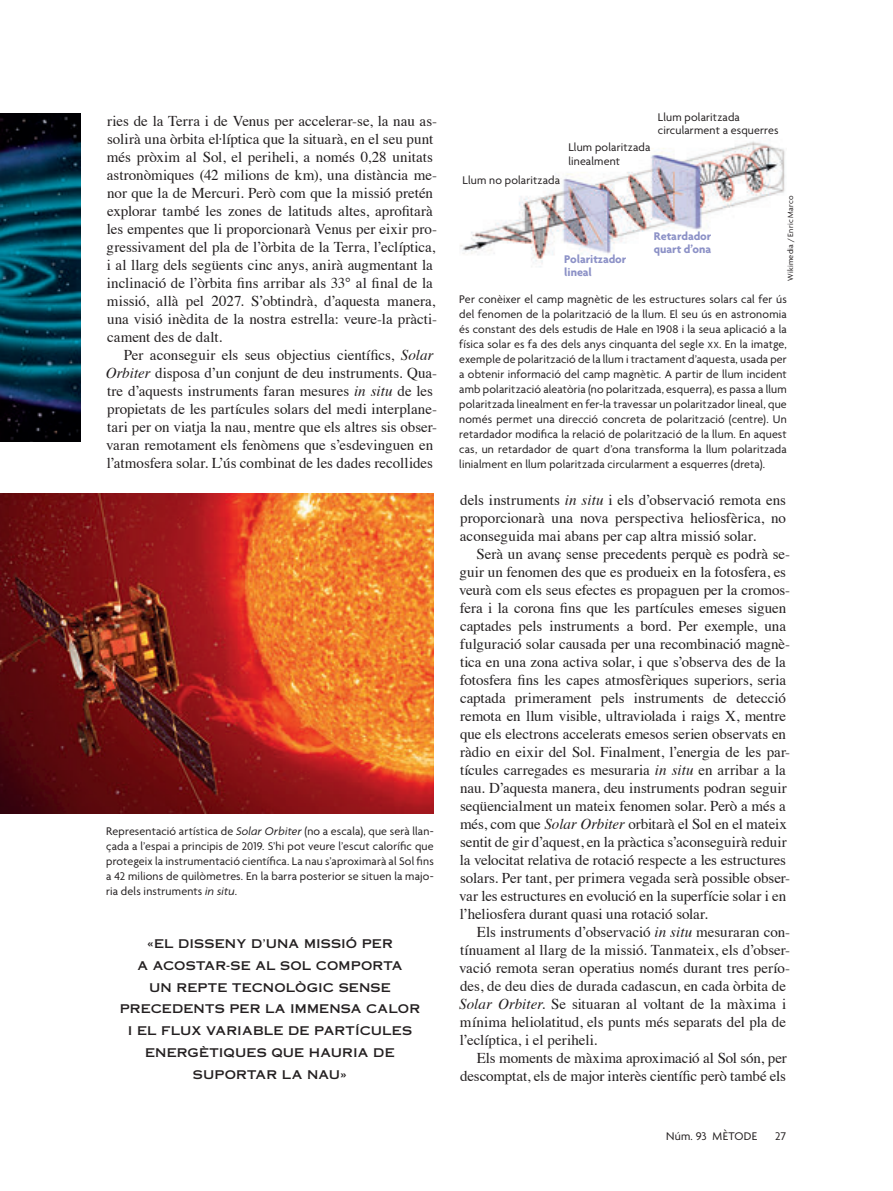
<style>
.page{position:relative;width:893px;height:1191px;background:#fff}
.page>*{position:absolute;margin:0;border:0;box-sizing:border-box;transform-origin:0 0}
.t1{font:15px/18px "Times";letter-spacing:-.005em;color:#231f20}
.t2{font:12px/15px "Agenda";letter-spacing:.015em;color:#231f20;text-align:justify}
.t3{font:12px/21.8px "Copperplate Thirty One AB";letter-spacing:.01em;color:#231f20;text-align:center}
.t4{font:700 12px/13.5px "Agenda";letter-spacing:-.005em;color:#8d92c7}
.t5{font:8.25px "Agenda";letter-spacing:.02em;color:#231f20}
.s1{font-style:italic}
.s2{font-family:"Agenda Regular SC800";font-size:9.6px}
</style>
<div class="page">
<img style="left:0;top:494px;width:434px;height:319px">
<img style="left:460px;top:139px;width:325px;height:128px">
<img style="left:0;top:114px;width:81px;height:327px">
<p class="t1" style="left:107px;top:111px;width:332px">ries de la Terra i de Venus per accelerar-se, la nau as&shy;solirà una òrbita el·líptica que la situarà, en el seu punt més pròxim al Sol, el periheli, a només 0,28 unitats astronòmiques (42 milions de km), una distància me&shy;nor que la de Mercuri. Però com que la missió pretén explorar també les zones de latituds altes, aprofitarà les empentes que li proporcionarà Venus per eixir pro&shy;gressivament del pla de l’òrbita de la Terra, l’eclíptica, i al llarg dels següents cinc anys, anirà augmentant la inclinació de l’òrbita fins arribar als 33° al final de la missió, allà pel 2027. S’obtindrà, d’aquesta manera, una visió inèdita de la nostra estrella: veure-la pràcti&shy;cament des de dalt.</p>
<p class="t1" style="left:106px;top:345px;width:333px;text-indent:18px">Per aconseguir els seus objectius científics, <span class="s1">Solar Orbiter</span> disposa d’un conjunt de deu instruments. Qua&shy;tre d’aquests instruments faran mesures <span class="s1">in situ</span> de les propietats de les partícules solars del medi interplane&shy;tari per on viatja la nau, mentre que els altres sis obser&shy;varan remotament els fenòmens que s’esdevinguen en l’atmosfera solar. L’ús combinat de les dades recollides</p>
<p class="t2" style="left:106px;top:823px;width:329px">Representació artística de <span class="s1">Solar Orbiter</span> (no a escala), que serà llan&shy;çada a l’espai a principis de 2019. S’hi pot veure l’escut calorífic que protegeix la instrumentació científica. La nau s’aproximarà al Sol fins a 42 milions de quilòmetres. En la barra posterior se situen la majo&shy;ria dels instruments <span class="s1">in situ</span>.</p>
<p class="t3" style="left:120px;top:932px;width:302px">«EL DISSENY D’UNA MISSIÓ PER<br>A ACOSTAR-SE AL SOL COMPORTA<br>UN REPTE TECNOLÒGIC SENSE<br>PRECEDENTS PER LA IMMENSA CALOR<br>I EL FLUX VARIABLE DE PARTÍCULES<br>ENERGÈTIQUES QUE HAURIA DE<br>SUPORTAR LA NAU»</p>
<p class="t2" style="left:462px;top:172px;width:99px">Llum no polaritzada</p>
<p class="t2" style="left:568px;top:141px;width:83px;line-height:13.5px">Llum polaritzada linealment</p>
<p class="t2" style="left:658px;top:110px;width:122px;line-height:13.5px">Llum polaritzada circularment a esquerres</p>
<p class="t4" style="left:564px;top:252px;width:64px">Polaritzador lineal</p>
<p class="t4" style="left:654px;top:229px;width:59px">Retardador quart d’ona</p>
<p class="t5" style="left:785px;top:280px;width:86px;rotate:-90deg">Wikimedia / Enric Marco</p>
<p class="t2" style="left:459px;top:291px;width:329px">Per conèixer el camp magnètic de les estructures solars cal fer ús del fenomen de la polarització de la llum. El seu ús en astronomia és constant des dels estudis de Hale en 1908 i la seua aplicació a la física solar es fa des dels anys cinquanta del segle <span class="s2">xx</span>. En la imatge, exemple de polarització de la llum i tractament d’aquesta, usada per a obtenir informació del camp magnètic. A partir de llum incident amb polarització aleatòria (no polaritzada, esquerra), es passa a llum polaritzada linealment en fer-la travessar un polaritzador lineal, que només permet una direcció concreta de polarització (centre). Un retardador modifica la relació de polarització de la llum. En aquest cas, un retardador de quart d’ona transforma la llum polaritzada linialment en llum polaritzada circularment a esquerres (dreta).</p>
<p class="t1" style="left:460px;top:489px;width:328px;text-align:justify">dels instruments <span class="s1">in situ</span> i els d’observació remota ens proporcionarà una nova perspectiva heliosfèrica, no aconseguida mai abans per cap altra missió solar.</p>
<p class="t1" style="left:459px;top:543px;width:333px;text-indent:18px">Serà un avanç sense precedents perquè es podrà se&shy;guir un fenomen des que es produeix en la fotosfera, es veurà com els seus efectes es propaguen per la cromos&shy;fera i la corona fins que les partícules emeses siguen captades pels instruments a bord. Per exemple, una fulguració solar causada per una recombinació magnè&shy;tica en una zona activa solar, i que s’observa des de la fotosfera fins les capes atmosfèriques superiors, seria captada primerament pels instruments de detecció remota en llum visible, ultraviolada i raigs X, mentre que els electrons accelerats emesos serien observats en ràdio en eixir del Sol. Finalment, l’energia de les par&shy;tícules carregades es mesuraria <span class="s1">in situ</span> en arribar a la nau. D’aquesta manera, deu instruments podran seguir seqüencialment un mateix fenomen solar. Però a més a més, com que <span class="s1">Solar Orbiter</span> orbitarà el Sol en el mateix sentit de gir d’aquest, en la pràctica s’aconseguirà reduir la velocitat relativa de rotació respecte a les estructures solars. Per tant, per primera vegada serà possible obser&shy;var les estructures en evolució en la superfície solar i en l’heliosfera durant quasi una rotació solar.</p>
<p class="t1" style="left:459px;top:921px;width:333px;text-indent:18px">Els instruments d’observació <span class="s1">in situ</span> mesuraran con&shy;tínuament al llarg de la missió. Tanmateix, els d’obser&shy;vació remota seran operatius només durant tres perío&shy;des, de deu dies de durada cadascun, en cada òrbita de <span class="s1">Solar Orbiter</span>. Se situaran al voltant de la màxima i mínima heliolatitud, els punts més separats del pla de l’eclíptica, i el periheli.</p>
<p class="t1" style="left:460px;top:1047px;width:328px;text-align:right">Els moments de màxima aproximació al Sol són, per descomptat, els de major interès científic però també els</p>
<p class="t2" style="left:666px;top:1128px;width:92px">Núm. 93 MÈTODE</p>
<p class="t2" style="left:775px;top:1128px;width:12px">27</p>
</div>
